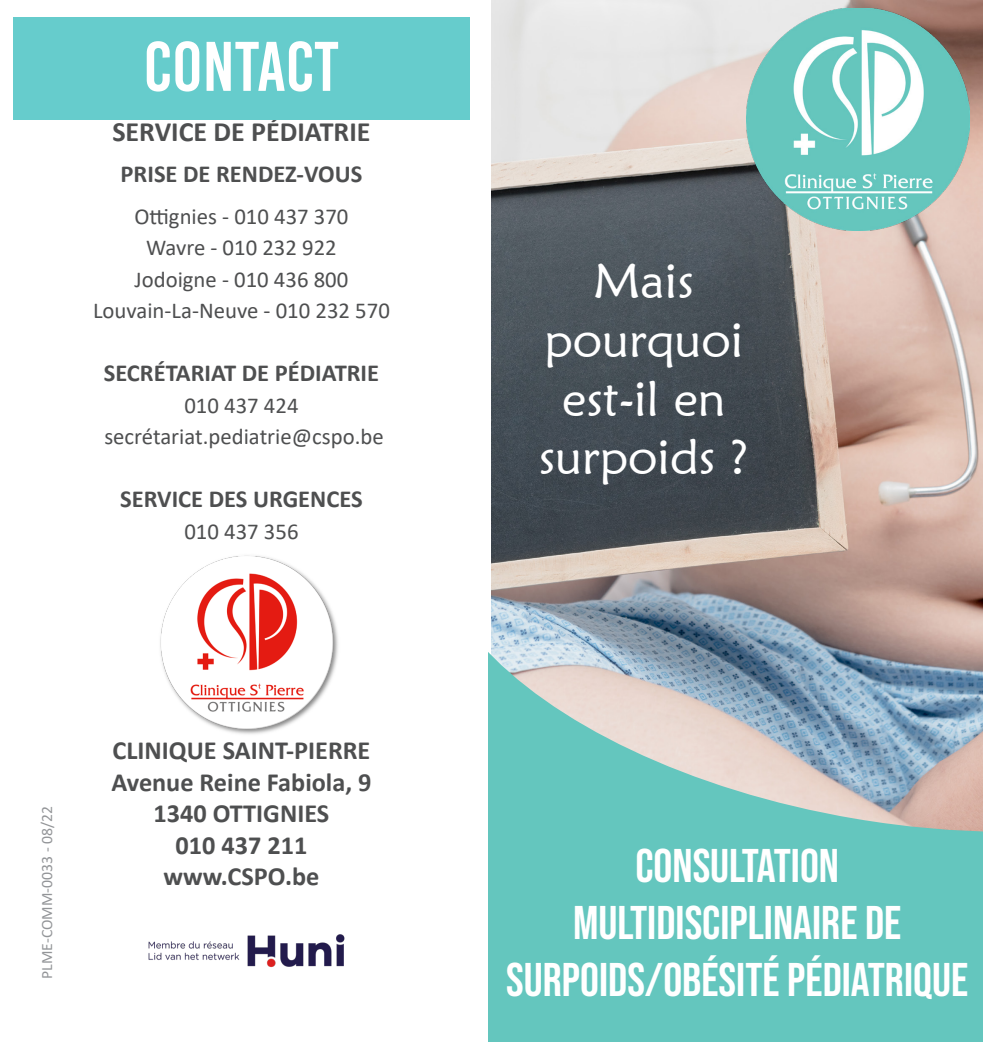
<style>
.page{position:relative;width:983px;height:1042px;background:#fff}
.page>*{position:absolute;margin:0;border:0;box-sizing:border-box;transform-origin:0 0}
.t1{font:70px "Bebas Kai";color:#fff}
.t2{font:49px/58.8px "Maiandra GD";color:#fff;text-align:center}
.t3{font:47.25px/56.7px "Bebas Neue";color:#fff;text-align:center}
.t4{font:700 28px "Calibri";color:#4e4f50}
.t5{font:700 26.25px "Calibri";color:#4e4f50}
.t6{font:700 24.5px "Calibri";color:#4e4f50}
.t7{font:22.75px "Calibri";color:#4e4f50}
.t8{font:15.75px "Calibri";color:#939598}
</style>
<div class="page">
<img style="left:491px;top:0;width:491px;height:643px">
<img style="left:746px;top:8px;width:222px;height:223px">
<svg style="left:488px;top:643px;width:494px;height:399px;background:#7cbfbd"></svg>
<div style="left:13px;top:17px;width:456px;height:103px;background:#6cc"></div>
<img style="left:160px;top:555px;width:178px;height:179px">
<img style="left:148px;top:934px;width:197px;height:34px">
<p class="t1" style="left:143px;top:29px;width:197px">CONTACT</p>
<p class="t4" style="left:112px;top:112px;width:260px">SERVICE DE PÉDIATRIE</p>
<p class="t6" style="left:121px;top:157px;width:243px">PRISE DE RENDEZ-VOUS</p>
<p class="t7" style="left:134px;top:200px;width:215px">Ottignies - 010 437 370</p>
<p class="t7" style="left:146px;top:232px;width:192px">Wavre - 010 232 922</p>
<p class="t7" style="left:134px;top:263px;width:215px">Jodoigne - 010 436 800</p>
<p class="t7" style="left:93px;top:295px;width:298px">Louvain-La-Neuve - 010 232 570</p>
<p class="t6" style="left:104px;top:356px;width:277px">SECRÉTARIAT DE PÉDIATRIE</p>
<p class="t7" style="left:184px;top:389px;width:116px">010 437 424</p>
<p class="t7" style="left:104px;top:421px;width:281px">secrétariat.pediatrie@cspo.be</p>
<p class="t6" style="left:120px;top:482px;width:244px">SERVICE DES URGENCES</p>
<p class="t7" style="left:184px;top:515px;width:116px">010 437 356</p>
<p class="t8" style="left:36px;top:979px;width:174px;rotate:-90deg">PLME-COMM-0033 - 08/22</p>
<p class="t5" style="left:112px;top:732px;width:259px">CLINIQUE SAINT-PIERRE</p>
<p class="t5" style="left:111px;top:763px;width:261px">Avenue Reine Fabiola, 9</p>
<p class="t5" style="left:153px;top:795px;width:177px">1340 OTTIGNIES</p>
<p class="t5" style="left:175px;top:826px;width:133px">010 437 211</p>
<p class="t5" style="left:163px;top:858px;width:157px">www.CSPO.be</p>
<p class="t2" style="left:538px;top:251px;width:212px">Mais pourquoi est-il en surpoids ?</p>
<p class="t3" style="left:573px;top:837px;width:330px">CONSULTATION<br>MULTIDISCIPLINAIRE DE</p>
<p class="t3" style="left:506px;top:950px;width:463px">SURPOIDS/OBÉSITÉ PÉDIATRIQUE</p>
</div>
